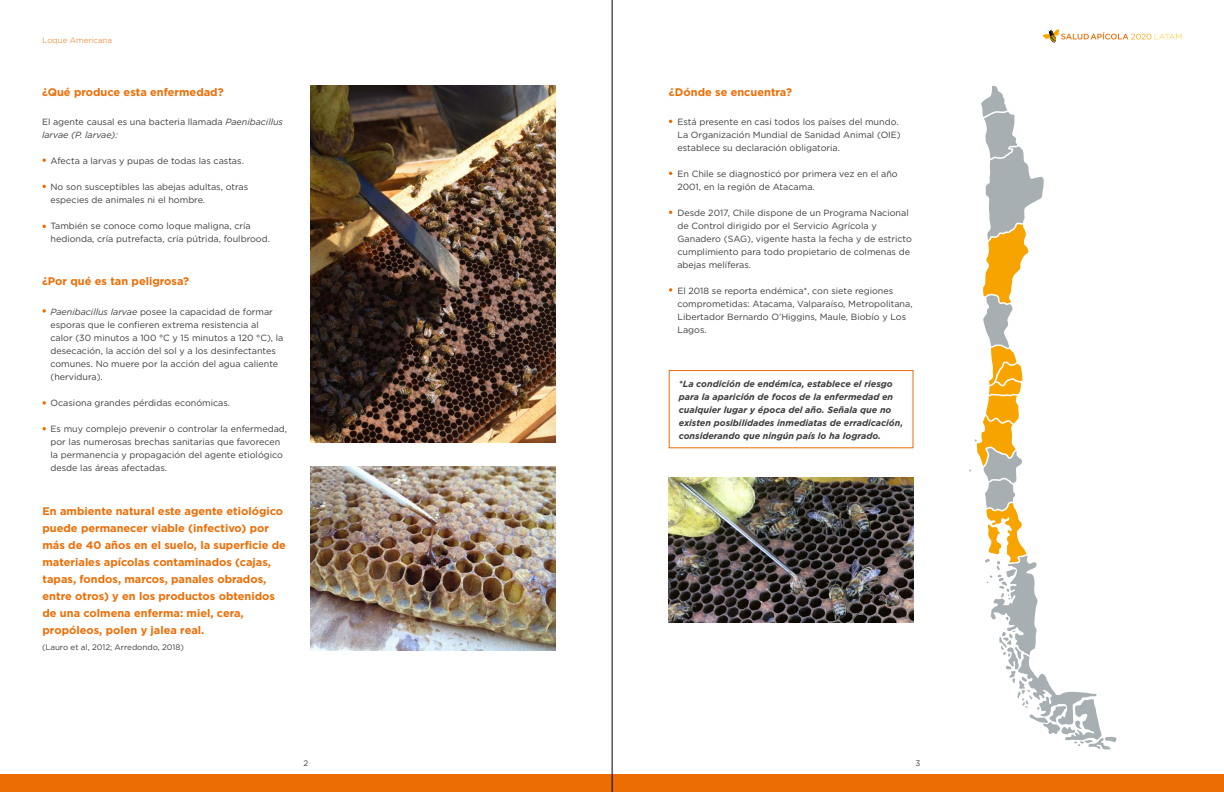
<style>
.page{position:relative;width:1224px;height:792px;background:#fff}
.page>*{position:absolute;margin:0;border:0;box-sizing:border-box;transform-origin:0 0}
.t1{font:700 11px/17px "Gotham";color:#ed6d05}
.t2{font:9px/13px "Gotham";color:#3c3c3b}
.t3{font:italic 700 9px/13px "Gotham";color:#3c3c3b}
.t4{font:8px "Gotham";color:#3c3c3b}
.t5{font:300 8px "Gotham";color:#ed6d05}
.s1{font-style:italic}
</style>
<div class="page">
<svg style="left:1043px;top:29px;width:138px;height:14px"></svg>
<div style="left:0;top:774px;width:1224px;height:18px;background:#ed6d05"></div>
<hr style="left:612px;top:0;width:1px;height:792px;background:#000">
<img style="left:310px;top:466px;width:245px;height:184px">
<img style="left:310px;top:86px;width:245px;height:356px">
<img style="left:669px;top:477px;width:244px;height:146px">
<svg style="left:969px;top:85px;width:147px;height:665px"></svg>
<svg style="left:669px;top:288px;width:3px;height:4px"></svg>
<div style="left:669px;top:370px;width:244px;height:78px;border:1px solid #ed6d05"></div>
<svg style="left:43px;top:401px;width:3px;height:4px"></svg>
<svg style="left:43px;top:309px;width:3px;height:4px"></svg>
<p class="t5" style="left:43px;top:35px;width:71px">Loque Americana</p>
<p class="t1" style="left:42px;top:83px;width:183px">¿Qué produce esta enfermedad?</p>
<p class="t2" style="left:42px;top:115px;width:243px">El agente causal es una bacteria llamada <span class="s1">Paenibacillus larvae (P. larvae):</span></p>
<p class="t2" style="left:51px;top:154px;width:195px">Afecta a larvas y pupas de todas las castas.</p>
<p class="t2" style="left:51px;top:180px;width:199px">No son susceptibles las abejas adultas, otras especies de animales ni el hombre.</p>
<p class="t2" style="left:51px;top:219px;width:221px">También se conoce como loque maligna, cría hedionda, cría putrefacta, cría pútrida, foulbrood.</p>
<p class="t1" style="left:42px;top:273px;width:149px">¿Por qué es tan peligrosa?</p>
<p class="t2" style="left:51px;top:305px;width:234px"><span class="s1">Paenibacillus larvae</span> posee la capacidad de formar esporas que le confieren extrema resistencia al<br>calor (30 minutos a 100 °C y 15 minutos a 120 °C), la desecación, la acción del sol y a los desinfectantes comunes. No muere por la acción del agua caliente (hervidura).</p>
<p class="t2" style="left:51px;top:396px;width:181px">Ocasiona grandes pérdidas económicas.</p>
<p class="t2" style="left:51px;top:422px;width:238px">Es muy complejo prevenir o controlar la enfermedad, por las numerosas brechas sanitarias que favorecen la permanencia y propagación del agente etiológico desde las áreas afectadas.</p>
<p class="t1" style="left:43px;top:503px;width:245px">En ambiente natural este agente etiológico puede permanecer viable (infectivo) por más de 40 años en el suelo, la superficie de materiales apícolas contaminados (cajas, tapas, fondos, marcos, panales obrados, entre otros) y en los productos obtenidos de una colmena enferma: miel, cera, propóleos, polen y jalea real.</p>
<p class="t4" style="left:42px;top:642px;width:143px">(Lauro et al, 2012; Arredondo, 2018)</p>
<p class="t1" style="left:669px;top:83px;width:125px">¿Dónde se encuentra?</p>
<p class="t2" style="left:677px;top:115px;width:225px">Está presente en casi todos los países del mundo.<br>La Organización Mundial de Sanidad Animal (OIE) establece su declaración obligatoria.</p>
<p class="t2" style="left:677px;top:167px;width:222px">En Chile se diagnosticó por primera vez en el año<br>2001, en la región de Atacama.</p>
<p class="t2" style="left:677px;top:206px;width:236px">Desde 2017, Chile dispone de un Programa Nacional de Control dirigido por el Servicio Agrícola y Ganadero (SAG), vigente hasta la fecha y de estricto cumplimiento para todo propietario de colmenas de abejas melíferas.</p>
<p class="t2" style="left:677px;top:284px;width:237px">El 2018 se reporta endémica*, con siete regiones comprometidas: Atacama, Valparaíso, Metropolitana, Libertador Bernardo O’Higgins, Maule, Biobío y Los Lagos.</p>
<p class="t3" style="left:679px;top:377px;width:226px">*La condición de endémica, establece el riesgo para la aparición de focos de la enfermedad en cualquier lugar y época del año. Señala que no existen posibilidades inmediatas de erradicación, considerando que ningún país lo ha logrado.</p>
<p class="t4" style="left:304px;top:758px;width:6px">2</p>
<p class="t4" style="left:916px;top:758px;width:6px">3</p>
</div>
